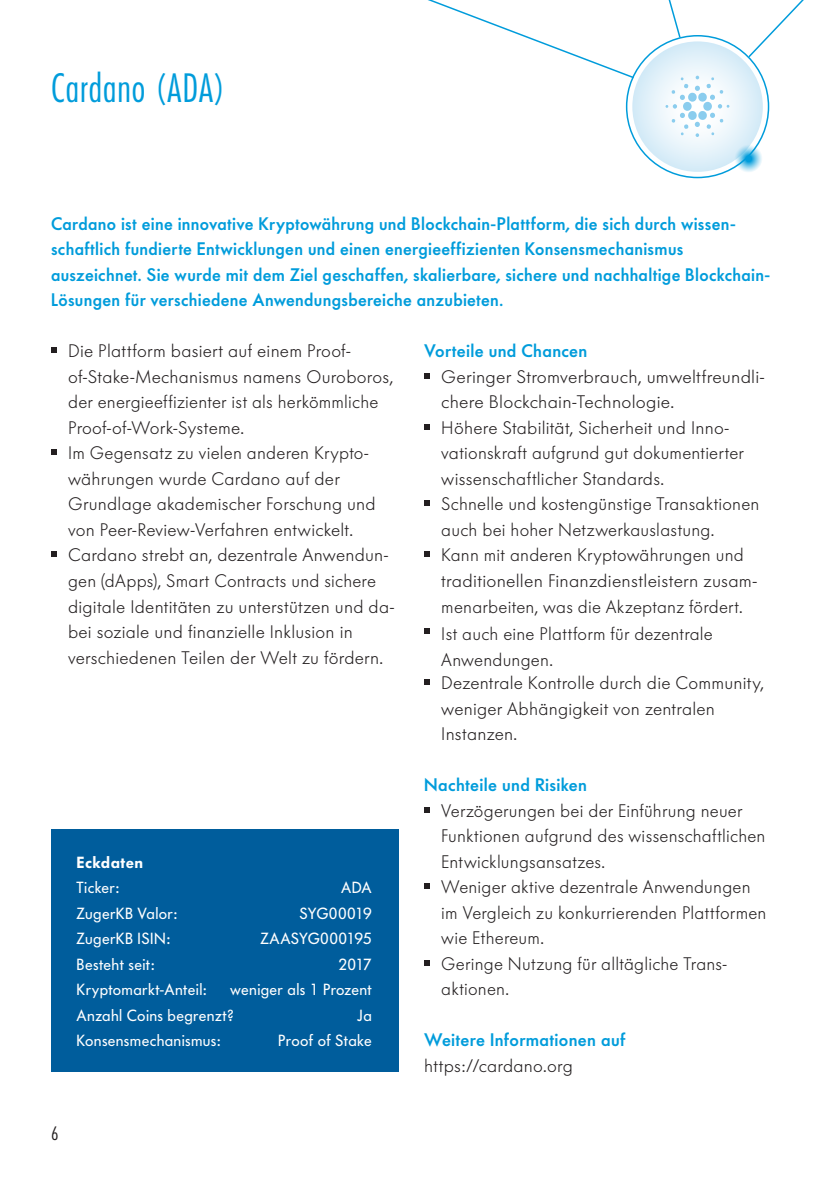
<style>
.page{position:relative;width:840px;height:1191px;background:#fff}
.page>*{position:absolute;margin:0;border:0;box-sizing:border-box;transform-origin:0 0}
.t1{font:38px "Futuraaconddlight CL";letter-spacing:.025em;color:#009cdb}
.t2{font:300 18px/25.6px "Futura BQ";letter-spacing:.015em;color:#231f20}
.t3{font:500 18px/25.6px "Futura BQ";letter-spacing:.02em;color:#009cdb}
.t4{font:18px "Futuraaconddlight CL";color:#231f20}
.t5{font:16px/25.6px "Futura BQ";letter-spacing:.025em;color:#fff}
.t6{font:600 16px "Futura BQ";letter-spacing:.03em;color:#fff}
.t7{font:16px "Futura BQ";color:#fff}
</style>
<div class="page">
<svg style="left:632px;top:41px;width:130px;height:131px"></svg>
<svg style="left:746px;top:0;width:58px;height:59px"></svg>
<svg style="left:428px;top:0;width:207px;height:79px"></svg>
<svg style="left:668px;top:0;width:13px;height:39px"></svg>
<svg style="left:733px;top:144px;width:29px;height:29px"></svg>
<svg style="left:665px;top:76px;width:64px;height:61px"></svg>
<svg style="left:51px;top:347px;width:6px;height:6px"></svg>
<svg style="left:51px;top:449px;width:6px;height:6px"></svg>
<svg style="left:51px;top:551px;width:6px;height:6px"></svg>
<svg style="left:424px;top:373px;width:5px;height:5px"></svg>
<svg style="left:424px;top:424px;width:5px;height:6px"></svg>
<svg style="left:424px;top:500px;width:5px;height:6px"></svg>
<svg style="left:424px;top:551px;width:5px;height:6px"></svg>
<svg style="left:424px;top:628px;width:5px;height:6px"></svg>
<svg style="left:424px;top:679px;width:5px;height:6px"></svg>
<svg style="left:424px;top:807px;width:5px;height:5px"></svg>
<svg style="left:424px;top:883px;width:5px;height:6px"></svg>
<svg style="left:424px;top:960px;width:5px;height:5px"></svg>
<div style="left:51px;top:829px;width:347px;height:242px;background:#005d9c"></div>
<h1 class="t1" style="left:51px;top:64px;width:176px">Cardano (ADA)</h1>
<p class="t3" style="left:51px;top:210px;width:720px">Cardano ist eine innovative Kryptowährung und Blockchain-Plattform, die sich durch wissen&shy;schaftlich fundierte Entwicklungen und einen energieeffizienten Konsensmechanismus auszeichnet. Sie wurde mit dem Ziel geschaffen, skalierbare, sichere und nachhaltige Blockchain-Lösungen für verschiedene Anwendungsbereiche anzubieten.</p>
<p class="t2" style="left:68px;top:338px;width:328px">Die Plattform basiert auf einem Proof&shy;of-Stake-Mechanismus namens Ouroboros, der energieeffizienter ist als herkömmliche Proof-of-Work-Systeme.<br>Im Gegensatz zu vielen anderen Krypto&shy;währungen wurde Cardano auf der Grundlage akademischer Forschung und von Peer-Review-Verfahren entwickelt.<br>Cardano strebt an, dezentrale Anwendun&shy;gen (dApps), Smart Contracts und sichere digitale Identitäten zu unterstützen und da&shy;bei soziale und finanzielle Inklusion in verschiedenen Teilen der Welt zu fördern.</p>
<p class="t3" style="left:424px;top:338px;width:164px">Vorteile und Chancen</p>
<p class="t2" style="left:441px;top:364px;width:325px">Geringer Stromverbrauch, umweltfreundli&shy;chere Blockchain-Technologie.<br>Höhere Stabilität, Sicherheit und Inno&shy;vationskraft aufgrund gut dokumentierter wissenschaftlicher Standards.<br>Schnelle und kostengünstige Transaktionen auch bei hoher Netzwerkauslastung.<br>Kann mit anderen Kryptowährungen und traditionellen Finanzdienstleistern zusam&shy;menarbeiten, was die Akzeptanz fördert.</p>
<p class="t2" style="left:441px;top:621px;width:273px">Ist auch eine Plattform für dezentrale<br>Anwendungen.</p>
<p class="t2" style="left:441px;top:670px;width:324px">Dezentrale Kontrolle durch die Community, weniger Abhängigkeit von zentralen<br>Instanzen.</p>
<p class="t3" style="left:424px;top:772px;width:164px">Nachteile und Risiken</p>
<p class="t2" style="left:441px;top:797px;width:326px">Verzögerungen bei der Einführung neuer<br>Funktionen aufgrund des wissenschaftlichen<br>Entwicklungsansatzes.<br>Weniger aktive dezentrale Anwendungen im Vergleich zu konkurrierenden Plattformen wie Ethereum.<br>Geringe Nutzung für alltägliche Trans&shy;aktionen.</p>
<p class="t3" style="left:424px;top:1027px;width:202px">Weitere Informationen auf</p>
<p class="t2" style="left:424px;top:1052px;width:150px">https://cardano.org</p>
<p class="t6" style="left:77px;top:851px;width:68px">Eckdaten</p>
<p class="t5" style="left:77px;top:874px;width:44px">Ticker:</p>
<p class="t5" style="left:341px;top:874px;width:32px">ADA</p>
<p class="t5" style="left:77px;top:900px;width:102px">ZugerKB Valor:</p>
<p class="t7" style="left:299px;top:902px;width:74px">SYG00019</p>
<p class="t5" style="left:77px;top:925px;width:95px">ZugerKB ISIN:</p>
<p class="t5" style="left:260px;top:925px;width:113px">ZAASYG000195</p>
<p class="t5" style="left:77px;top:951px;width:79px">Besteht seit:</p>
<p class="t5" style="left:338px;top:951px;width:35px">2017</p>
<p class="t5" style="left:77px;top:976px;width:131px">Kryptomarkt-Anteil:</p>
<p class="t5" style="left:77px;top:976px;width:296px;text-indent:154px">weniger als 1 Prozent<br>Anzahl Coins begrenzt?</p>
<p class="t5" style="left:357px;top:1002px;width:16px">Ja</p>
<p class="t5" style="left:77px;top:1027px;width:145px">Konsensmechanismus:</p>
<p class="t5" style="left:278px;top:1027px;width:95px">Proof of Stake</p>
<p class="t4" style="left:51px;top:1122px;width:9px">6</p>
</div>
